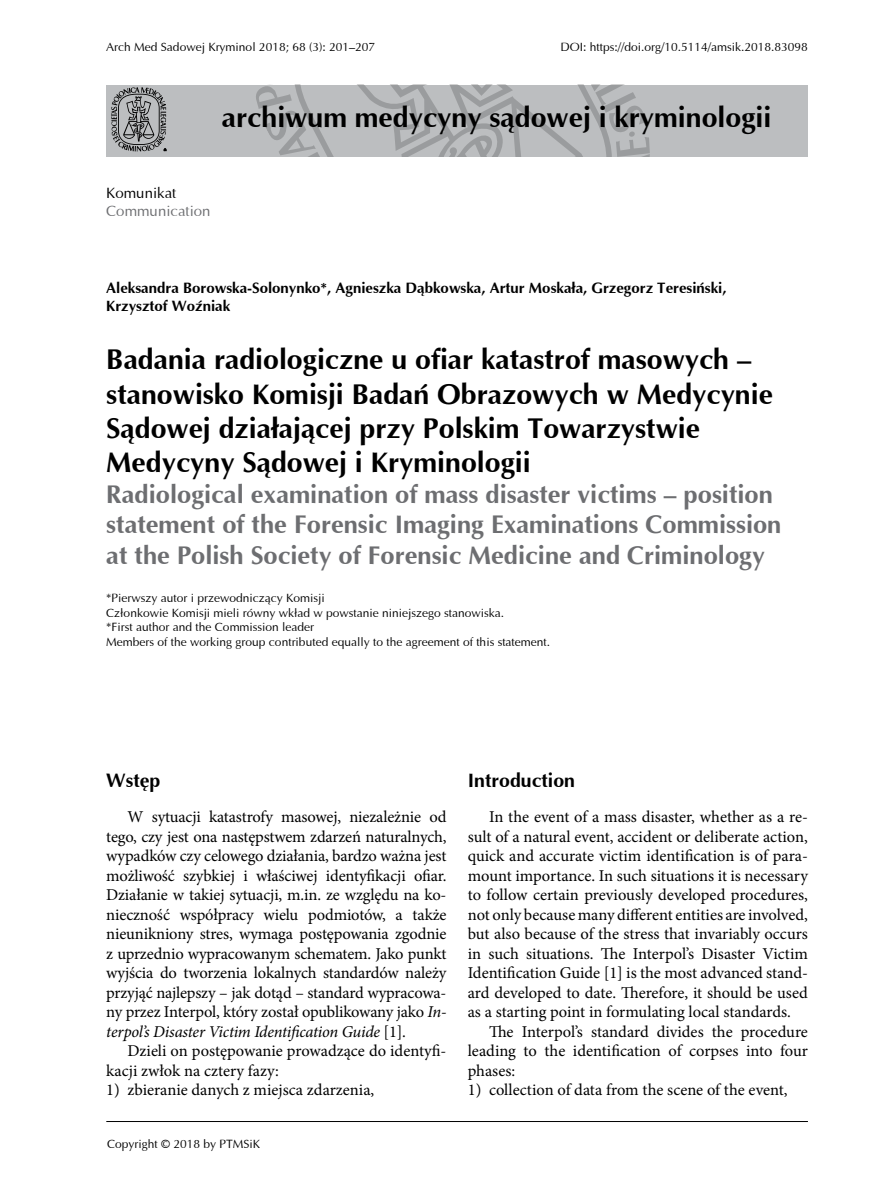
<style>
.page{position:relative;width:893px;height:1191px;background:#fff}
.page>*{position:absolute;margin:0;border:0;box-sizing:border-box;transform-origin:0 0}
.t1{font:700 28.5px/34.2px "Ottawa";color:#000}
.t2{font:700 25.5px/30.6px "Ottawa";color:#6d6e71}
.t3{font:700 19.5px "Ottawa";color:#000}
.t4{font:16.5px/19.5px "Minion Pro";color:#000;text-align:justify}
.t5{font:700 15px/18px "Ottawa";color:#000}
.t6{font:15px "Ottawa";color:#6d6e71}
.t7{font:15px "Ottawa";color:#000}
.t8{font:12px/14.4px "Ottawa";color:#000}
.s1{font-style:italic}
</style>
<div class="page">
<div style="left:106px;top:85px;width:702px;height:71px;background:#bcbec0"></div>
<svg style="left:256px;top:85px;width:394px;height:71px"></svg>
<svg style="left:111px;top:87px;width:56px;height:64px"></svg>
<hr style="left:106px;top:1121px;width:702px;height:1px;background:#000">
<p class="t8" style="left:106px;top:40px;width:270px">Arch Med Sadowej Kryminol 2018; 68 (3): 201–207</p>
<p class="t8" style="left:560px;top:40px;width:249px">DOI: https://doi.org/10.5114/amsik.2018.83098</p>
<h1 class="t1" style="left:222px;top:99px;width:551px">archiwum medycyny sądowej i kryminologii</h1>
<p class="t7" style="left:106px;top:183px;width:72px">Komunikat</p>
<p class="t6" style="left:106px;top:202px;width:106px">Communication</p>
<p class="t5" style="left:106px;top:279px;width:622px">Aleksandra Borowska-Solonynko*, Agnieszka Dąbkowska, Artur Moskała, Grzegorz Teresiński,<br>Krzysztof Woźniak</p>
<h1 class="t1" style="left:106px;top:342px;width:668px">Badania radiologiczne u ofiar katastrof masowych – stanowisko Komisji Badań Obrazowych w Medycynie Sądowej działającej przy Polskim Towarzystwie Medycyny Sądowej i Kryminologii</h1>
<h2 class="t2" style="left:106px;top:478px;width:677px">Radiological examination of mass disaster victims – position statement of the Forensic Imaging Examinations Commission at the Polish Society of Forensic Medicine and Criminology</h2>
<p class="t8" style="left:106px;top:591px;width:445px">*Pierwszy autor i przewodniczący Komisji<br>Członkowie Komisji mieli równy wkład w powstanie niniejszego stanowiska.<br>*First author and the Commission leader<br>Members of the working group contributed equally to the agreement of this statement.</p>
<p class="t3" style="left:106px;top:768px;width:56px">Wstęp</p>
<p class="t4" style="left:106px;top:807px;width:342px;text-indent:21px">W sytuacji katastrofy masowej, niezależnie od tego, czy jest ona następstwem zdarzeń naturalnych, wypadków czy celowego działania, bardzo ważna jest możliwość szybkiej i właściwej identyfikacji ofiar.<br>Działanie w takiej sytuacji, m.in. ze względu na ko&shy;nieczność współpracy wielu podmiotów, a także nieunikniony stres, wymaga postępowania zgodnie z uprzednio wypracowanym schematem. Jako punkt wyjścia do tworzenia lokalnych standardów należy przyjąć najlepszy – jak dotąd – standard wypracowa&shy;ny przez Interpol, który został opublikowany jako <span class="s1">In&shy;terpol’s Disaster Victim Identification Guide</span> [1].</p>
<p class="t4" style="left:106px;top:1041px;width:342px;text-indent:21px">Dzieli on postępowanie prowadzące do identyfi&shy;kacji zwłok na cztery fazy:</p>
<p class="t4" style="left:106px;top:1080px;width:270px">1) zbieranie danych z miejsca zdarzenia,</p>
<p class="t8" style="left:107px;top:1136px;width:155px">Copyright © 2018 by PTMSiK</p>
<p class="t3" style="left:468px;top:768px;width:109px">Introduction</p>
<p class="t4" style="left:468px;top:807px;width:342px;text-indent:21px">In the event of a mass disaster, whether as a re&shy;sult of a natural event, accident or deliberate action, quick and accurate victim identification is of para&shy;mount importance. In such situations it is necessary to follow certain previously developed procedures, not only because many different entities are involved, but also because of the stress that invariably occurs in such situations. The Interpol’s Disaster Victim Identification Guide [1] is the most advanced stand&shy;ard developed to date. Therefore, it should be used as a starting point in formulating local standards.</p>
<p class="t4" style="left:468px;top:1021px;width:342px;text-indent:21px">The Interpol’s standard divides the procedure leading to the identification of corpses into four phases:</p>
<p class="t4" style="left:468px;top:1080px;width:321px">1) collection of data from the scene of the event,</p>
</div>
